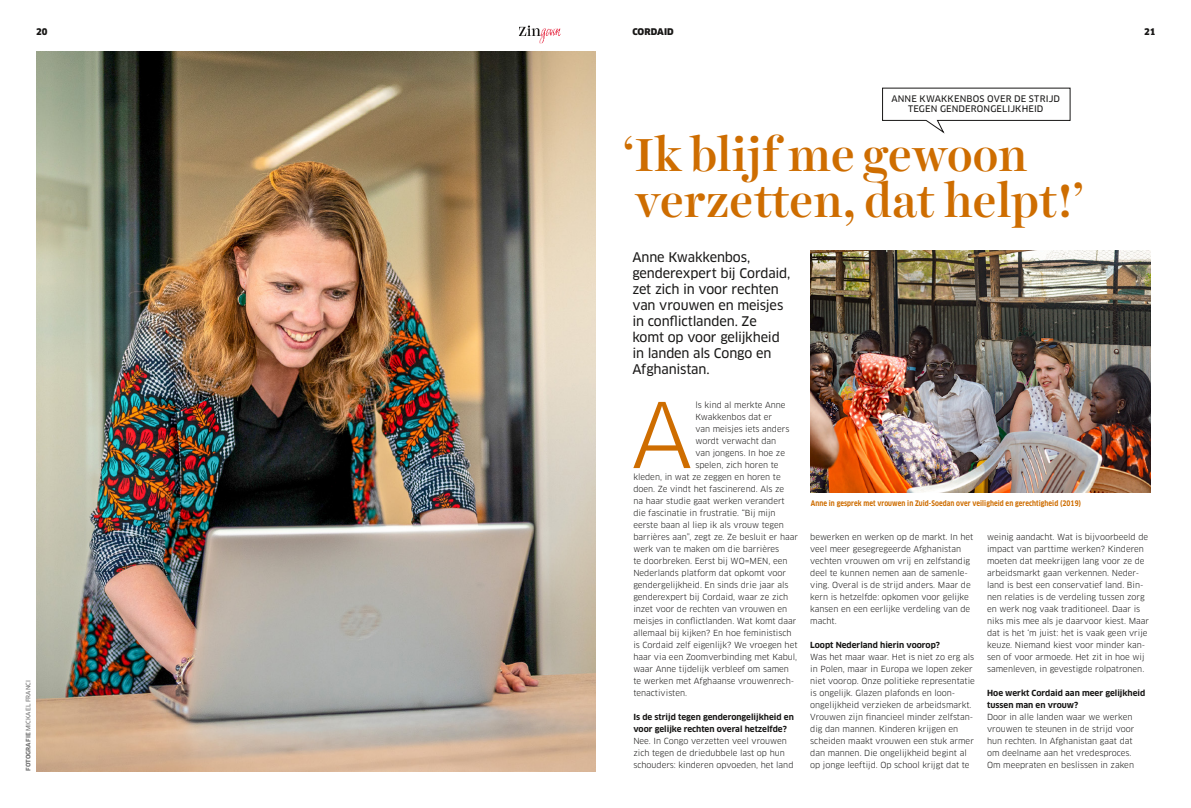
<style>
.page{position:relative;width:1191px;height:808px;background:#fff}
.page>*{position:absolute;margin:0;border:0;box-sizing:border-box;transform-origin:0 0}
.t1{font:88.2px "Clan OT";color:#ce6d00}
.t2{font:500 47px/46px "Harriet Display";letter-spacing:.01em;color:#ce6d00}
.t3{font:13px/16px "Clan OT News";letter-spacing:-.01em;color:#181716}
.t4{font:900 9px "Clan OT";letter-spacing:.005em;color:#181716}
.t5{font:8.8px/10.3px "Clan OT News";letter-spacing:.015em;color:#181716;text-align:center}
.t6{font:8.2px/12px "Clan OT";color:#181716}
.t7{font:700 8.2px/12px "Clan OT";color:#181716}
.t8{font:700 condensed 7.5px "Clan OT";letter-spacing:.01em;color:#ce6d00;scale:.91 1}
.t9{font:6px "Clan OT News";letter-spacing:.01em;color:#6e6e6e}
.s1{font-family:"Clan OT";font-weight:700}
</style>
<div class="page">
<svg style="left:519px;top:26px;width:19px;height:10px"></svg>
<img style="left:538px;top:28px;width:23px;height:15px">
<img style="left:36px;top:51px;width:559px;height:720px">
<svg style="left:882px;top:88px;width:188px;height:45px"></svg>
<img style="left:810px;top:251px;width:340px;height:241px">
<p class="t4" style="left:36px;top:27px;width:13px">20</p>
<p class="t4" style="left:632px;top:27px;width:43px">CORDAID</p>
<p class="t4" style="left:1144px;top:27px;width:13px">21</p>
<p class="t5" style="left:891px;top:94px;width:170px">ANNE KWAKKENBOS OVER DE STRIJD<br>TEGEN GENDERONGELIJKHEID</p>
<h2 class="t2" style="left:622px;top:132px;width:465px">‘Ik blijf me gewoon verzetten, dat helpt!’</h2>
<p class="t9" style="left:25px;top:771px;width:92px;rotate:-90deg"><span class="s1">FOTOGRAFIE</span> MICKAEL FRANCI</p>
<h3 class="t3" style="left:632px;top:249px;width:160px">Anne Kwakkenbos, genderexpert bij Cordaid, zet zich in voor rechten van vrouwen en meisjes in conflictlanden. Ze komt op voor gelijkheid in landen als Congo en<br>Afghanistan.</h3>
<h1 class="t1" style="left:631px;top:383px;width:63px">A</h1>
<p class="t6" style="left:695px;top:399px;width:92px">ls kind al merkte Anne</p>
<p class="t6" style="left:695px;top:411px;width:78px">Kwakkenbos dat er</p>
<p class="t6" style="left:695px;top:423px;width:95px">van meisjes iets anders</p>
<p class="t6" style="left:695px;top:435px;width:82px">wordt verwacht dan</p>
<p class="t6" style="left:695px;top:447px;width:91px">van jongens. In hoe ze</p>
<p class="t6" style="left:695px;top:459px;width:85px">spelen, zich horen te</p>
<p class="t6" style="left:633px;top:471px;width:149px">kleden, in wat ze zeggen en horen te</p>
<p class="t6" style="left:633px;top:483px;width:152px">doen. Ze vindt het fascinerend. Als ze</p>
<p class="t6" style="left:633px;top:495px;width:153px">na haar studie gaat werken verandert</p>
<p class="t6" style="left:633px;top:507px;width:144px">die fascinatie in frustratie. “Bij mijn</p>
<p class="t6" style="left:633px;top:519px;width:152px">eerste baan al liep ik als vrouw tegen</p>
<p class="t6" style="left:633px;top:531px;width:166px">barrières aan”, zegt ze. Ze besluit er haar</p>
<p class="t6" style="left:633px;top:543px;width:147px">werk van te maken om die barrières</p>
<p class="t6" style="left:633px;top:555px;width:156px">te doorbreken. Eerst bij WO=MEN, een</p>
<p class="t6" style="left:633px;top:567px;width:154px">Nederlands platform dat opkomt voor</p>
<p class="t6" style="left:633px;top:579px;width:157px">gendergelijkheid. En sinds drie jaar als</p>
<p class="t6" style="left:633px;top:591px;width:156px">genderexpert bij Cordaid, waar ze zich</p>
<p class="t6" style="left:633px;top:603px;width:155px">inzet voor de rechten van vrouwen en</p>
<p class="t6" style="left:633px;top:615px;width:164px">meisjes in conflictlanden. Wat komt daar</p>
<p class="t6" style="left:633px;top:627px;width:160px">allemaal bij kijken? En hoe feministisch</p>
<p class="t6" style="left:633px;top:639px;width:166px">is Cordaid zelf eigenlijk? We vroegen het</p>
<p class="t6" style="left:633px;top:651px;width:165px">haar via een Zoomverbinding met Kabul,</p>
<p class="t6" style="left:633px;top:663px;width:157px">waar Anne tijdelijk verbleef om samen</p>
<p class="t6" style="left:633px;top:675px;width:162px">te werken met Afghaanse vrouwenrech-</p>
<p class="t6" style="left:633px;top:687px;width:55px">tenactivisten.</p>
<p class="t7" style="left:633px;top:711px;width:162px">Is de strijd tegen genderongelijkheid en voor gelijke rechten overal hetzelfde?</p>
<p class="t6" style="left:633px;top:735px;width:162px">Nee. In Congo verzetten veel vrouwen zich tegen de driedubbele last op hun schouders: kinderen opvoeden, het land</p>
<p class="t8" style="left:811px;top:499px;width:298px">Anne in gesprek met vrouwen in Zuid-Soedan over veiligheid en gerechtigheid (2019)</p>
<p class="t6" style="left:810px;top:531px;width:165px">bewerken en werken op de markt. In het veel meer gesegregeerde Afghanistan vechten vrouwen om vrij en zelfstandig deel te kunnen nemen aan de samenle&shy;ving. Overal is de strijd anders. Maar de kern is hetzelfde: opkomen voor gelijke kansen en een eerlijke verdeling van de macht.</p>
<p class="t7" style="left:810px;top:639px;width:131px">Loopt Nederland hierin voorop?</p>
<p class="t6" style="left:810px;top:651px;width:166px">Was het maar waar. Het is niet zo erg als in Polen, maar in Europa we lopen zeker niet voorop. Onze politieke representatie is ongelijk. Glazen plafonds en loon&shy;ongelijkheid verzieken de arbeidsmarkt.<br>Vrouwen zijn financieel minder zelfstan&shy;dig dan mannen. Kinderen krijgen en scheiden maakt vrouwen een stuk armer dan mannen. Die ongelijkheid begint al op jonge leeftijd. Op school krijgt dat te</p>
<p class="t6" style="left:987px;top:531px;width:163px">weinig aandacht. Wat is bijvoorbeeld de impact van parttime werken? Kinderen moeten dat meekrijgen lang voor ze de arbeidsmarkt gaan verkennen. Neder&shy;land is best een conservatief land. Bin&shy;nen relaties is de verdeling tussen zorg en werk nog vaak traditioneel. Daar is niks mis mee als je daarvoor kiest. Maar dat is het ‘m juist: het is vaak geen vrije keuze. Niemand kiest voor minder kan&shy;sen of voor armoede. Het zit in hoe wij samenleven, in gevestigde rolpatronen.</p>
<p class="t7" style="left:987px;top:687px;width:160px">Hoe werkt Cordaid aan meer gelijkheid tussen man en vrouw?</p>
<p class="t6" style="left:987px;top:711px;width:149px">Door in alle landen waar we werken vrouwen te steunen in de strijd voor hun rechten. In Afghanistan gaat dat om deelname aan het vredesproces.<br>Om meepraten en beslissen in zaken</p>
</div>
